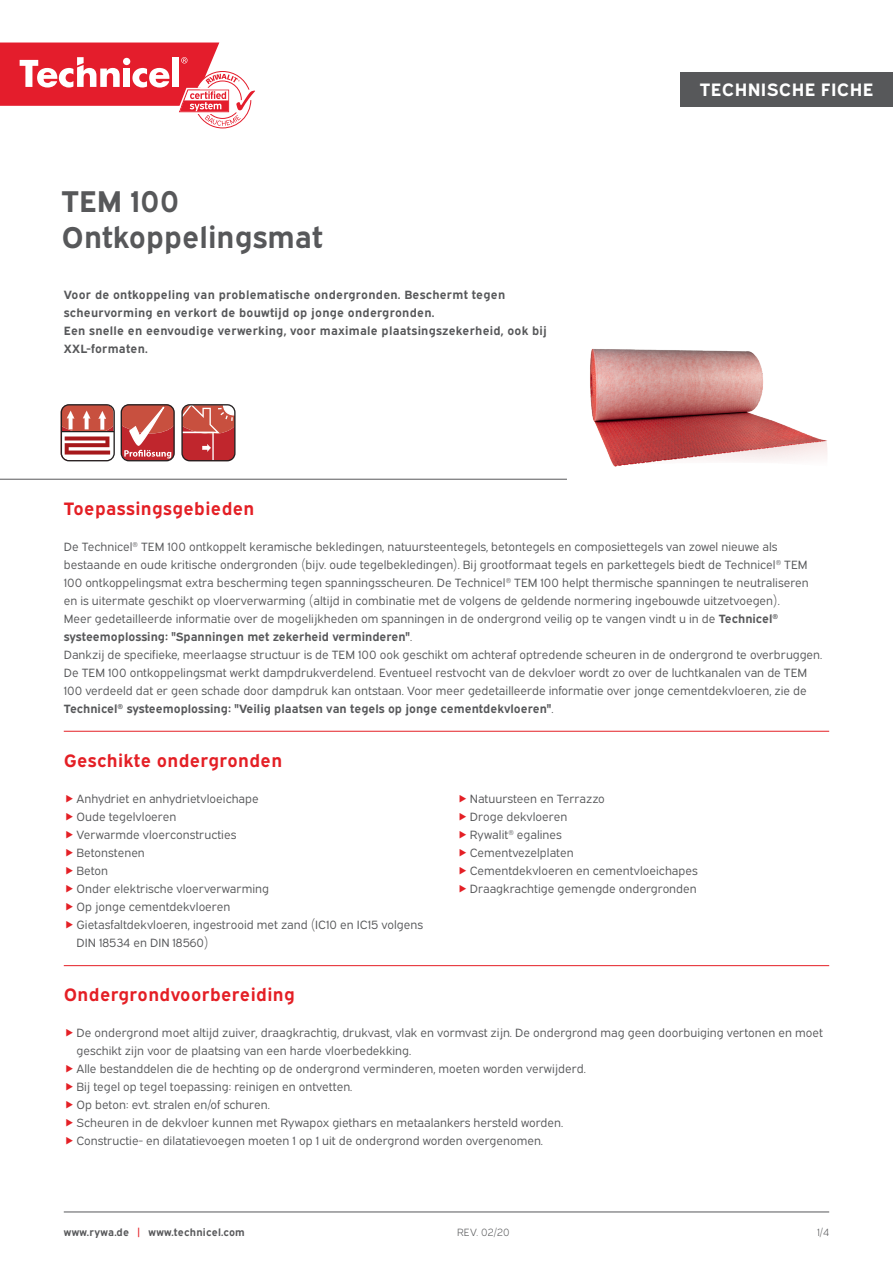
<style>
.page{position:relative;width:893px;height:1263px;background:#fff}
.page>*{position:absolute;margin:0;border:0;box-sizing:border-box;transform-origin:0 0}
.t1{font:700 30px/36px "Expressway Rg";color:#57585a}
.t2{font:700 18px "Expressway Rg";letter-spacing:.02em;color:#e41f25}
.t3{font:700 18px "Expressway Rg";letter-spacing:.02em;color:#fff}
.t4{font:12px/18px "Expressway Bk";color:#57585a}
.t5{font:700 12px/18px "Expressway Rg";letter-spacing:.02em;color:#57585a}
.t6{font:700 12px "Expressway Rg";color:#57585a}
.t7{font:700 10.5px "Expressway Rg";letter-spacing:.02em;color:#57585a}
.t8{font:10.5px "Expressway Lt";letter-spacing:.02em;color:#57585a}
.s1{font-family:"Expressway Rg";font-weight:700}
.s2{font-family:"Expressway Bk";font-weight:400}
.s3{color:#e41f25}
</style>
<div class="page">
<hr style="left:64px;top:1212px;width:765px;height:1px;background:#57585a">
<div style="left:680px;top:72px;width:213px;height:34px;background:#57585a"></div>
<svg style="left:0;top:43px;width:255px;height:85px"></svg>
<img style="left:590px;top:349px;width:237px;height:118px">
<hr style="left:0;top:479px;width:567px;height:1px;background:#57585a">
<hr style="left:64px;top:731px;width:765px;height:1px;background:#e41f25">
<hr style="left:64px;top:965px;width:765px;height:1px;background:#e41f25">
<svg style="left:60px;top:404px;width:176px;height:57px"></svg>
<h1 class="t1" style="left:62px;top:180px;width:263px">TEM 100<br>Ontkoppelingsmat</h1>
<p class="t5" style="left:64px;top:285px;width:485px">Voor de ontkoppeling van problematische ondergronden. Beschermt tegen scheurvorming en verkort de bouwtijd op jonge ondergronden.<br>Een snelle en eenvoudige verwerking, voor maximale plaatsingszekerheid, ook bij XXL-formaten.</p>
<h2 class="t3" style="left:700px;top:76px;width:175px">TECHNISCHE FICHE</h2>
<h2 class="t2" style="left:64px;top:495px;width:192px">Toepassingsgebieden</h2>
<p class="t4" style="left:64px;top:537px;width:747px">De Technicel<sup>®</sup> TEM 100 ontkoppelt keramische bekledingen, natuursteentegels, betontegels en composiettegels van zowel nieuwe als bestaande en oude kritische ondergronden (bijv. oude tegelbekledingen). Bij grootformaat tegels en parkettegels biedt de Technicel<sup>®</sup> TEM 100 ontkoppelingsmat extra bescherming tegen spanningsscheuren. De Technicel<sup>®</sup> TEM 100 helpt thermische spanningen te neutraliseren en is uitermate geschikt op vloerverwarming (altijd in combinatie met de volgens de geldende normering ingebouwde uitzetvoegen).<br>Meer gedetailleerde informatie over de mogelijkheden om spanningen in de ondergrond veilig op te vangen vindt u in de <span class="s1">Technicel</span><sup>®</sup></p>
<p class="t6" style="left:64px;top:628px;width:350px">systeemoplossing: "Spanningen met zekerheid verminderen"<span class="s2">.</span></p>
<p class="t4" style="left:64px;top:645px;width:760px">Dankzij de specifieke, meerlaagse structuur is de TEM 100 ook geschikt om achteraf optredende scheuren in de ondergrond te overbruggen.<br>De TEM 100 ontkoppelingsmat werkt dampdrukverdelend. Eventueel restvocht van de dekvloer wordt zo over de luchtkanalen van de TEM<br>100 verdeeld dat er geen schade door dampdruk kan ontstaan. Voor meer gedetailleerde informatie over jonge cementdekvloeren, zie de</p>
<p class="t6" style="left:64px;top:700px;width:491px">Technicel<sup>®</sup> systeemoplossing: "Veilig plaatsen van tegels op jonge cementdekvloeren"<span class="s2">.</span></p>
<h2 class="t2" style="left:64px;top:747px;width:220px">Geschikte ondergronden</h2>
<p class="t4" style="left:77px;top:789px;width:348px">Anhydriet en anhydrietvloeichape<br>Oude tegelvloeren<br>Verwarmde vloerconstructies<br>Betonstenen<br>Beton<br>Onder elektrische vloerverwarming<br>Op jonge cementdekvloeren<br>Gietasfaltdekvloeren, ingestrooid met zand (IC10 en IC15 volgens<br>DIN 18534 en DIN 18560)</p>
<p class="t4" style="left:470px;top:789px;width:229px">Natuursteen en Terrazzo<br>Droge dekvloeren<br>Rywalit<sup>®</sup> egalines<br>Cementvezelplaten<br>Cementdekvloeren en cementvloeichapes<br>Draagkrachtige gemengde ondergronden</p>
<h2 class="t2" style="left:64px;top:981px;width:233px">Ondergrondvoorbereiding</h2>
<p class="t4" style="left:77px;top:1023px;width:748px">De ondergrond moet altijd zuiver, draagkrachtig, drukvast, vlak en vormvast zijn. De ondergrond mag geen doorbuiging vertonen en moet geschikt zijn voor de plaatsing van een harde vloerbedekking.<br>Alle bestanddelen die de hechting op de ondergrond verminderen, moeten worden verwijderd.<br>Bij tegel op tegel toepassing: reinigen en ontvetten.<br>Op beton: evt. stralen en/of schuren.<br>Scheuren in de dekvloer kunnen met Rywapox giethars en metaalankers hersteld worden.<br>Constructie- en dilatatievoegen moeten 1 op 1 uit de ondergrond worden overgenomen.</p>
<p class="t7" style="left:64px;top:1223px;width:183px">www.rywa.de <span class="s3">|</span> www.technicel.com</p>
<p class="t8" style="left:817px;top:1224px;width:14px">1/4</p>
<p class="t8" style="left:457px;top:1224px;width:54px">REV. 02/20</p>
</div>
